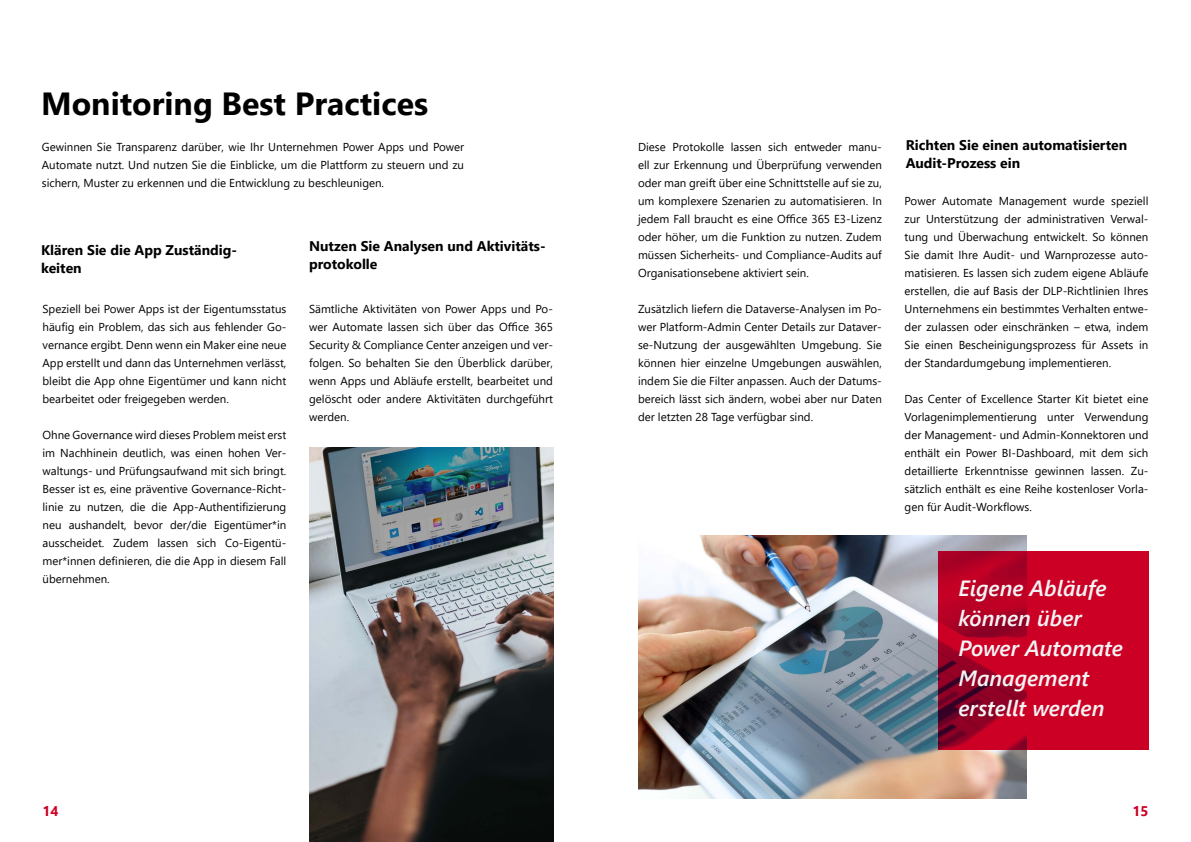
<style>
.page{position:relative;width:1191px;height:842px;background:#fff}
.page>*{position:absolute;margin:0;border:0;box-sizing:border-box;transform-origin:0 0}
.t1{font:700 32px "Segoe UI";color:#000}
.t2{font:italic 600 22px/30px "Segoe UI";color:#f4f4f4}
.t3{font:700 14px/18px "Segoe UI";color:#000}
.t4{font:700 14px "Segoe UI";color:#cc0025}
.t5{font:11.5px/18px "Segoe UI";color:#000;text-align:justify}
</style>
<div class="page">
<img style="left:309px;top:448px;width:244px;height:394px">
<img style="left:638px;top:535px;width:388px;height:264px">
<svg style="left:937px;top:552px;width:211px;height:198px;background:#bc0025"></svg>
<h1 class="t1" style="left:41px;top:73px;width:388px">Monitoring Best Practices</h1>
<p class="t5" style="left:42px;top:136px;width:424px">Gewinnen Sie Transparenz darüber, wie Ihr Unternehmen Power Apps und Power Automate nutzt. Und nutzen Sie die Einblicke, um die Plattform zu steuern und zu sichern, Muster zu erkennen und die Entwicklung zu beschleunigen.</p>
<p class="t3" style="left:41px;top:240px;width:197px">Klären Sie die App Zuständig&shy;keiten</p>
<p class="t3" style="left:309px;top:236px;width:238px">Nutzen Sie Analysen und Aktivitäts&shy;protokolle</p>
<p class="t5" style="left:43px;top:298px;width:245px">Speziell bei Power Apps ist der Eigentumsstatus häufig ein Problem, das sich aus fehlender Go&shy;vernance ergibt. Denn wenn ein Maker eine neue App erstellt und dann das Unternehmen verlässt, bleibt die App ohne Eigentümer und kann nicht bearbeitet oder freigegeben werden.</p>
<p class="t5" style="left:43px;top:424px;width:245px">Ohne Governance wird dieses Problem meist erst im Nachhinein deutlich, was einen hohen Ver&shy;waltungs- und Prüfungsaufwand mit sich bringt.<br>Besser ist es, eine präventive Governance-Richt&shy;linie zu nutzen, die die App-Authentifizierung neu aushandelt, bevor der/die Eigentümer*in ausscheidet. Zudem lassen sich Co-Eigentü&shy;mer*innen definieren, die die App in diesem Fall übernehmen.</p>
<p class="t5" style="left:309px;top:298px;width:245px">Sämtliche Aktivitäten von Power Apps und Po&shy;wer Automate lassen sich über das Office 365<br>Security &amp; Compliance Center anzeigen und ver&shy;folgen. So behalten Sie den Überblick darüber, wenn Apps und Abläufe erstellt, bearbeitet und gelöscht oder andere Aktivitäten durchgeführt werden.</p>
<p class="t5" style="left:638px;top:136px;width:245px">Diese Protokolle lassen sich entweder manu&shy;ell zur Erkennung und Überprüfung verwenden oder man greift über eine Schnittstelle auf sie zu, um komplexere Szenarien zu automatisieren. In jedem Fall braucht es eine Office 365 E3-Lizenz oder höher, um die Funktion zu nutzen. Zudem müssen Sicherheits- und Compliance-Audits auf Organisationsebene aktiviert sein.</p>
<p class="t5" style="left:638px;top:298px;width:245px">Zusätzlich liefern die Dataverse-Analysen im Po&shy;wer Platform-Admin Center Details zur Dataver&shy;se-Nutzung der ausgewählten Umgebung. Sie können hier einzelne Umgebungen auswählen, indem Sie die Filter anpassen. Auch der Datums&shy;bereich lässt sich ändern, wobei aber nur Daten der letzten 28 Tage verfügbar sind.</p>
<p class="t3" style="left:905px;top:135px;width:223px">Richten Sie einen automatisierten<br>Audit-Prozess ein</p>
<p class="t5" style="left:904px;top:190px;width:245px">Power Automate Management wurde speziell zur Unterstützung der administrativen Verwal&shy;tung und Überwachung entwickelt. So können Sie damit Ihre Audit- und Warnprozesse auto&shy;matisieren. Es lassen sich zudem eigene Abläufe erstellen, die auf Basis der DLP-Richtlinien Ihres Unternehmens ein bestimmtes Verhalten entwe&shy;der zulassen oder einschränken – etwa, indem Sie einen Bescheinigungsprozess für Assets in der Standardumgebung implementieren.</p>
<p class="t5" style="left:904px;top:388px;width:245px">Das Center of Excellence Starter Kit bietet eine Vorlagenimplementierung unter Verwendung der Management- und Admin-Konnektoren und enthält ein Power BI-Dashboard, mit dem sich detaillierte Erkenntnisse gewinnen lassen. Zu&shy;sätzlich enthält es eine Reihe kostenloser Vorla&shy;gen für Audit-Workflows.</p>
<h2 class="t2" style="left:958px;top:570px;width:166px">Eigene Abläufe können über<br>Power Automate<br>Management erstellt werden</h2>
<p class="t4" style="left:43px;top:798px;width:18px">14</p>
<p class="t4" style="left:1132px;top:798px;width:18px">15</p>
</div>
